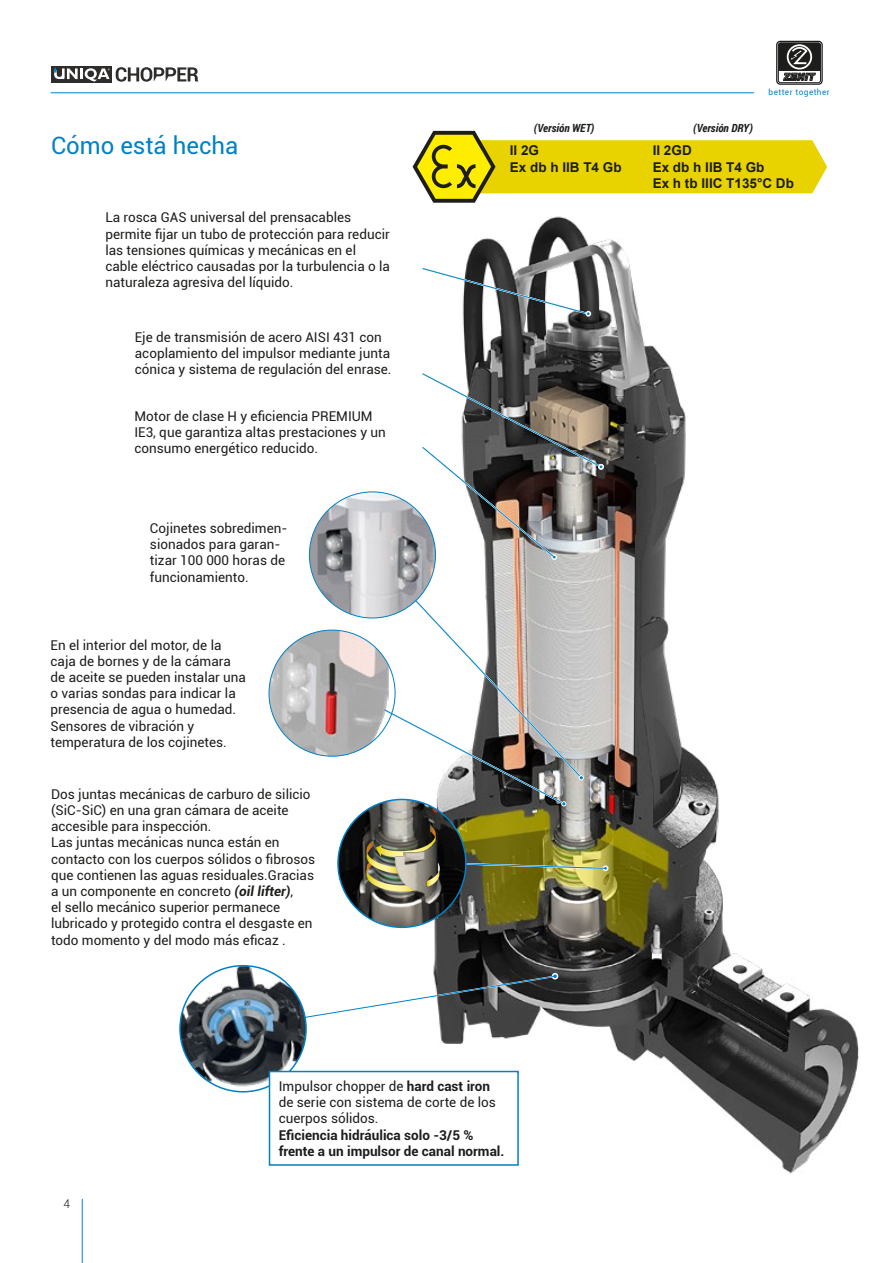
<style>
.page{position:relative;width:893px;height:1263px;background:#fff}
.page>*{position:absolute;margin:0;border:0;box-sizing:border-box;transform-origin:0 0}
.t1{font:24px "Roboto";color:#0081c6}
.t2{font:13.5px/16.2px "Roboto";color:#1d1d1b}
.t3{font:700 13.5px "Roboto";color:#1d1d1b}
.t4{font:700 13.5px "Arial";color:#1d1d1b}
.t5{font:300 12px "Roboto";color:#1d1d1b}
.t6{font:italic 700 11.25px "Roboto Condensed";color:#1d1d1b}
.t7{font:8.25px "Roboto";letter-spacing:.05em;color:#0082c7}
.s1{font-weight:700;font-style:italic}
.s2{font-weight:700}
</style>
<div class="page">
<img style="left:412px;top:216px;width:447px;height:958px">
<hr style="left:51px;top:92px;width:703px;height:1px;background:#0081c6">
<div style="left:776px;top:41px;width:47px;height:44px;border:1px solid #1d1d1b;border-radius:3px"></div>
<div style="left:778px;top:43px;width:43px;height:40px;border:1px solid #1d1d1b;border-radius:2px"></div>
<svg style="left:778px;top:43px;width:42px;height:38px"></svg>
<div style="left:51px;top:66px;width:60px;height:16px;background:#2e2d2c"></div>
<svg style="left:54px;top:67px;width:56px;height:14px"></svg>
<svg style="left:116px;top:67px;width:82px;height:15px"></svg>
<hr style="left:82px;top:1199px;width:1px;height:64px;background:#0081c6">
<svg style="left:413px;top:131px;width:414px;height:72px"></svg>
<svg style="left:273px;top:973px;width:285px;height:55px"></svg>
<svg style="left:421px;top:267px;width:170px;height:50px"></svg>
<svg style="left:421px;top:372px;width:183px;height:188px"></svg>
<div style="left:602px;top:865px;width:7px;height:6px;border:2px solid #fff;border-radius:50%"></div>
<svg style="left:372px;top:554px;width:210px;height:225px"></svg>
<svg style="left:372px;top:702px;width:195px;height:104px"></svg>
<svg style="left:579px;top:775px;width:5px;height:5px"></svg>
<img style="left:180px;top:966px;width:126px;height:126px;border-radius:63px">
<img style="left:338px;top:799px;width:128px;height:128px">
<img style="left:367px;top:825px;width:241px;height:67px">
<img style="left:309px;top:492px;width:126px;height:126px;border-radius:63px">
<img style="left:269px;top:630px;width:120px;height:126px">
<svg style="left:268px;top:1070px;width:251px;height:96px"></svg>
<p class="t1" style="left:51px;top:128px;width:189px">Cómo está hecha</p>
<p class="t2" style="left:105px;top:209px;width:286px">La rosca GAS universal del prensacables permite fijar un tubo de protección para reducir las tensiones químicas y mecánicas en el cable eléctrico causadas por la turbulencia o la naturaleza agresiva del líquido.</p>
<p class="t2" style="left:135px;top:328px;width:258px">Eje de transmisión de acero AISI 431 con acoplamiento del impulsor mediante junta cónica y sistema de regulación del enrase.</p>
<p class="t2" style="left:134px;top:407px;width:253px">Motor de clase H y eficiencia PREMIUM<br>IE3, que garantiza altas prestaciones y un consumo energético reducido.</p>
<p class="t2" style="left:150px;top:519px;width:139px">Cojinetes sobredimen&shy;sionados para garan&shy;tizar 100 000 horas de funcionamiento.</p>
<p class="t2" style="left:51px;top:636px;width:197px">En el interior del motor, de la caja de bornes y de la cámara de aceite se pueden instalar una o varias sondas para indicar la presencia de agua o humedad.<br>Sensores de vibración y temperatura de los cojinetes.</p>
<p class="t2" style="left:51px;top:785px;width:261px">Dos juntas mecánicas de carburo de silicio (SiC-SiC) en una gran cámara de aceite accesible para inspección.</p>
<p class="t2" style="left:51px;top:834px;width:266px">Las juntas mecánicas nunca están en contacto con los cuerpos sólidos o fibrosos que contienen las aguas residuales.Gracias a un componente en concreto <span class="s1">(oil lifter)</span>,<br>el sello mecánico superior permanece lubricado y protegido contra el desgaste en todo momento y del modo más eficaz .</p>
<p class="t6" style="left:534px;top:120px;width:62px">(Versión WET)</p>
<p class="t6" style="left:693px;top:120px;width:61px">(Versión DRY)</p>
<p class="t7" style="left:769px;top:86px;width:63px">better together</p>
<p class="t4" style="left:510px;top:141px;width:31px">II 2G</p>
<p class="t4" style="left:510px;top:157px;width:113px">Ex db h IIB T4 Gb</p>
<p class="t4" style="left:653px;top:141px;width:41px">II 2GD</p>
<p class="t4" style="left:653px;top:157px;width:113px">Ex db h IIB T4 Gb</p>
<p class="t4" style="left:653px;top:174px;width:143px">Ex h tb IIIC T135°C Db</p>
<p class="t5" style="left:64px;top:1195px;width:8px">4</p>
<p class="t2" style="left:279px;top:1077px;width:219px">Impulsor chopper de <span class="s2">hard cast iron </span>de serie con sistema de corte de los cuerpos sólidos.</p>
<p class="t3" style="left:279px;top:1125px;width:196px">Eficiencia hidráulica solo -3/5 %</p>
<p class="t3" style="left:279px;top:1141px;width:227px">frente a un impulsor de canal normal.</p>
</div>
